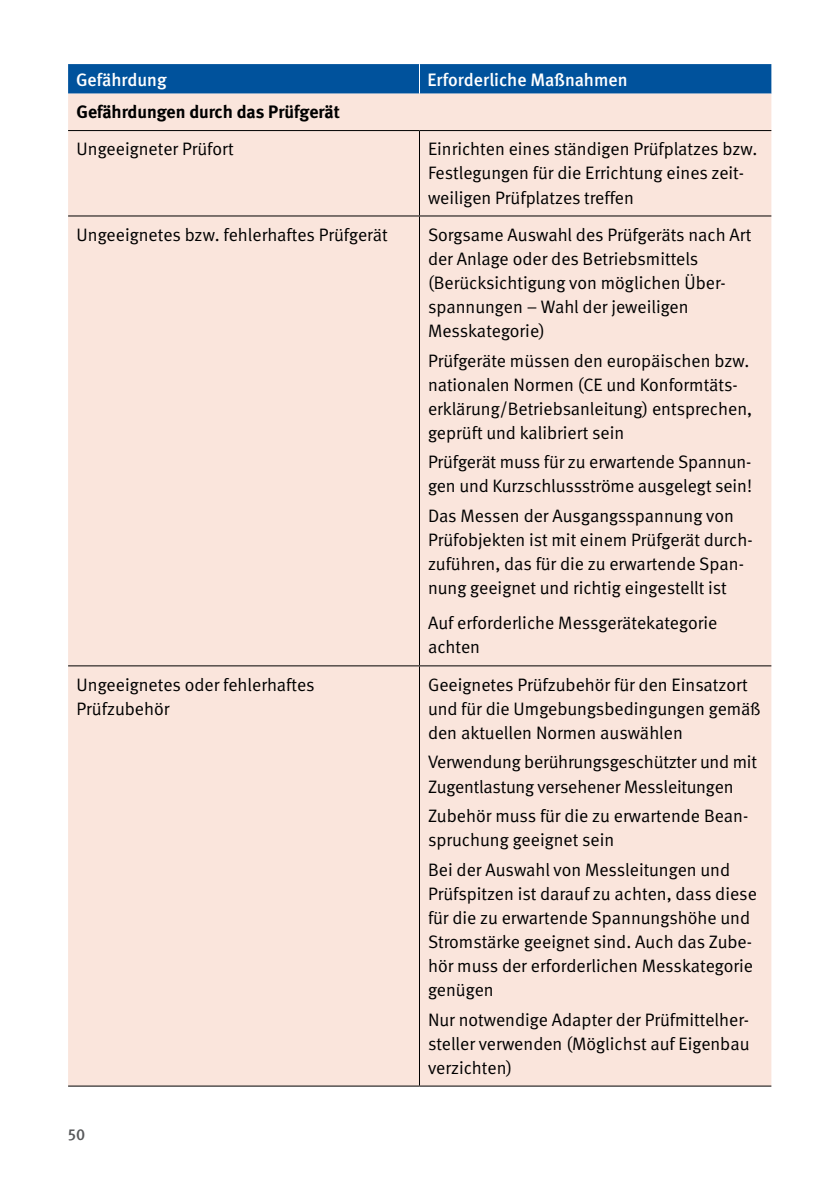
<style>
.page{position:relative;width:840px;height:1191px;background:#fff}
.page>*{position:absolute;margin:0;border:0;box-sizing:border-box;transform-origin:0 0}
.Tabellen_und_Graphen_TI{font:18px/24px "DGUV Meta";color:#000}
.t1{font:500 18px "DGUV Meta";color:#fff}
.Tabellen_und_Graphen_TI-2{font:700 18px "DGUV Meta";letter-spacing:-.005em;color:#000}
.t2{font:500 16px "DGUV Meta";color:#58595b}
</style>
<div class="page">
<div style="left:68px;top:64px;width:703px;height:30px;background:#00529c"></div>
<div style="left:68px;top:94px;width:703px;height:991px;background:#fae5dc"></div>
<hr style="left:419px;top:64px;width:1px;height:30px;background:#fff">
<hr style="left:68px;top:130px;width:351px;height:1px;background:#000">
<hr style="left:419px;top:130px;width:352px;height:1px;background:#000">
<hr style="left:419px;top:131px;width:1px;height:84px;background:#000">
<hr style="left:68px;top:215px;width:351px;height:1px;background:#000">
<hr style="left:419px;top:215px;width:352px;height:1px;background:#000">
<hr style="left:419px;top:216px;width:1px;height:449px;background:#000">
<hr style="left:68px;top:665px;width:351px;height:1px;background:#000">
<hr style="left:419px;top:665px;width:352px;height:1px;background:#000">
<hr style="left:419px;top:666px;width:1px;height:419px;background:#000">
<hr style="left:68px;top:1085px;width:351px;height:1px;background:#000">
<hr style="left:419px;top:1085px;width:352px;height:1px;background:#000">
<p class="t1" style="left:76px;top:69px;width:92px">Gefährdung</p>
<p class="t1" style="left:427px;top:69px;width:201px">Erforderliche Maßnahmen</p>
<p class="Tabellen_und_Graphen_TI-2" style="left:77px;top:101px;width:265px">Gefährdungen durch das Prüfgerät</p>
<p class="Tabellen_und_Graphen_TI" style="left:77px;top:138px;width:158px">Ungeeigneter Prüfort</p>
<p class="Tabellen_und_Graphen_TI" style="left:428px;top:138px;width:331px">Einrichten eines ständigen Prüfplatzes bzw.<br>Festlegungen für die Errichtung eines zeit&shy;weiligen Prüfplatzes treffen</p>
<p class="Tabellen_und_Graphen_TI" style="left:77px;top:223px;width:312px">Ungeeignetes bzw. fehlerhaftes Prüfgerät</p>
<p class="Tabellen_und_Graphen_TI" style="left:428px;top:223px;width:325px">Sorgsame Auswahl des Prüfgeräts nach Art der Anlage oder des Betriebsmittels (Berücksichtigung von möglichen Über&shy;spannungen – Wahl der jeweiligen Messkategorie)</p>
<p class="Tabellen_und_Graphen_TI" style="left:428px;top:349px;width:325px">Prüfgeräte müssen den europäischen bzw. nationalen Normen (CE und Konformtäts&shy;erklärung/Betriebsanleitung) entsprechen, geprüft und kalibriert sein</p>
<p class="Tabellen_und_Graphen_TI" style="left:428px;top:450px;width:325px">Prüfgerät muss für zu erwartende Spannun&shy;gen und Kurzschlussströme ausgelegt sein!</p>
<p class="Tabellen_und_Graphen_TI" style="left:428px;top:504px;width:326px">Das Messen der Ausgangsspannung von Prüfobjekten ist mit einem Prüfgerät durch&shy;zuführen, das für die zu erwartende Span&shy;nung geeignet und richtig eingestellt ist</p>
<p class="Tabellen_und_Graphen_TI" style="left:428px;top:611px;width:290px">Auf erforderliche Messgerätekategorie achten</p>
<p class="Tabellen_und_Graphen_TI" style="left:77px;top:673px;width:239px">Ungeeignetes oder fehlerhaftes<br>Prüfzubehör</p>
<p class="Tabellen_und_Graphen_TI" style="left:428px;top:673px;width:334px">Geeignetes Prüfzubehör für den Einsatzort und für die Umgebungsbedingungen gemäß den aktuellen Normen auswählen</p>
<p class="Tabellen_und_Graphen_TI" style="left:428px;top:750px;width:330px">Verwendung berührungsgeschützter und mit<br>Zugentlastung versehener Messleitungen</p>
<p class="Tabellen_und_Graphen_TI" style="left:428px;top:804px;width:321px">Zubehör muss für die zu erwartende Bean&shy;spruchung geeignet sein</p>
<p class="Tabellen_und_Graphen_TI" style="left:428px;top:858px;width:330px">Bei der Auswahl von Messleitungen und Prüfspitzen ist darauf zu achten, dass diese für die zu erwartende Spannungshöhe und Stromstärke geeignet sind. Auch das Zube&shy;hör muss der erforderlichen Messkategorie genügen</p>
<p class="Tabellen_und_Graphen_TI" style="left:428px;top:1007px;width:323px;text-align:justify">Nur notwendige Adapter der Prüfmittelher&shy;steller verwenden (Möglichst auf Eigenbau verzichten)</p>
<p class="t2" style="left:68px;top:1124px;width:19px">50</p>
</div>
